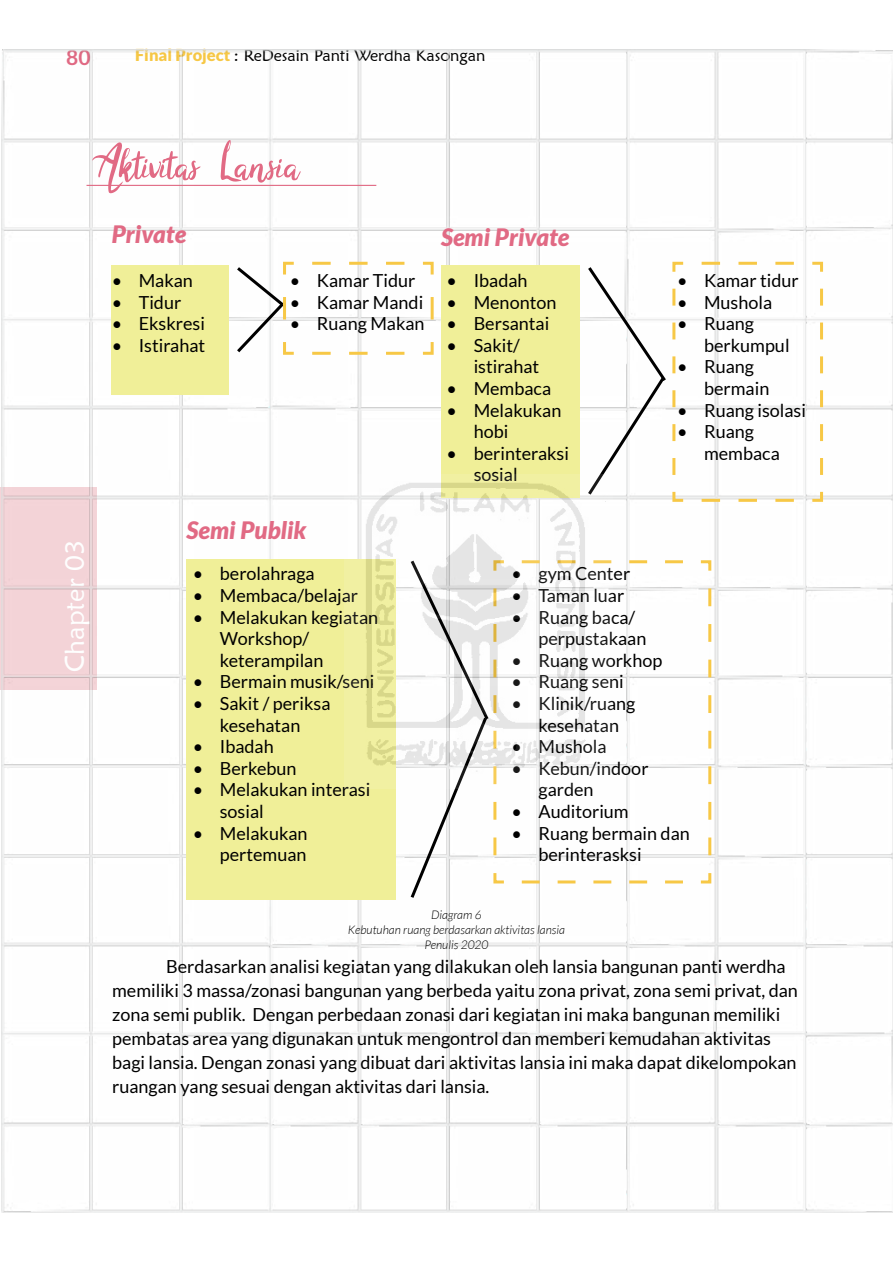
<style>
.page{position:relative;width:893px;height:1263px;background:#fff}
.page>*{position:absolute;margin:0;border:0;box-sizing:border-box;transform-origin:0 0}
.t1{font:72px "Balingkang";color:#e16a84}
.t2{font:27px "Maiandra GD";color:#fff}
.t3{font:italic 900 24px "Lato";color:#e16a84}
.t4{font:700 21px "Lato";color:#e16a84}
.t5{font:18px/21.6px "Lato";color:#000}
.t6{font:16.5px "Maiandra GD";color:#000}
.t7{font:italic 300 12px/15px "Lato";color:#000;text-align:center}
.s1{font-family:"Lato";font-weight:900;color:#f7c846}
</style>
<div class="page">
<div style="left:0;top:487px;width:96px;height:203px;background:#e2d9da"></div>
<img style="left:2px;top:49px;width:891px;height:1163px">
<div style="left:112px;top:265px;width:117px;height:130px;background:#f0ef98"></div>
<div style="left:441px;top:265px;width:139px;height:233px;background:#f0ef98"></div>
<div style="left:186px;top:559px;width:210px;height:340px;background:#f0ef98"></div>
<hr style="left:87px;top:185px;width:289px;height:1px;background:#e16a84">
<svg style="left:234px;top:260px;width:201px;height:96px"></svg>
<svg style="left:585px;top:260px;width:239px;height:243px"></svg>
<svg style="left:408px;top:788px;width:88px;height:113px"></svg>
<svg style="left:492px;top:559px;width:221px;height:326px"></svg>
<img style="left:345px;top:474px;width:268px;height:314px">
<p class="t4" style="left:66px;top:45px;width:26px">80</p>
<p class="t6" style="left:135px;top:45px;width:352px"><span class="s1">Final Project</span> : ReDesain Panti Werdha Kasongan</p>
<h1 class="t1" style="left:92px;top:111px;width:210px">Aktivitas Lansia</h1>
<h2 class="t2" style="left:58px;top:672px;width:134px;rotate:-90deg">Chapter 03</h2>
<h3 class="t3" style="left:112px;top:220px;width:76px">Private</h3>
<h3 class="t3" style="left:441px;top:223px;width:130px">Semi Private</h3>
<p class="t5" style="left:112px;top:269px;width:83px">• Makan</p>
<p class="t5" style="left:112px;top:291px;width:71px">• Tidur</p>
<p class="t5" style="left:112px;top:313px;width:95px">• Ekskresi</p>
<p class="t5" style="left:112px;top:334px;width:95px">• Istirahat</p>
<p class="t5" style="left:290px;top:269px;width:127px">• Kamar Tidur</p>
<p class="t5" style="left:290px;top:291px;width:135px">• Kamar Mandi</p>
<p class="t5" style="left:290px;top:313px;width:136px">• Ruang Makan</p>
<h3 class="t3" style="left:187px;top:516px;width:122px">Semi Publik</h3>
<p class="t5" style="left:447px;top:269px;width:82px">• Ibadah</p>
<p class="t5" style="left:447px;top:291px;width:111px">• Menonton</p>
<p class="t5" style="left:447px;top:313px;width:104px">• Bersantai</p>
<p class="t5" style="left:474px;top:334px;width:67px;text-indent:-27px">• Sakit/ istirahat</p>
<p class="t5" style="left:447px;top:377px;width:106px">• Membaca</p>
<p class="t5" style="left:474px;top:399px;width:89px;text-indent:-27px">• Melakukan hobi</p>
<p class="t5" style="left:474px;top:442px;width:97px;text-indent:-27px">• berinteraksi sosial</p>
<p class="t5" style="left:677px;top:269px;width:123px">• Kamar tidur</p>
<p class="t5" style="left:677px;top:291px;width:97px">• Mushola</p>
<p class="t5" style="left:704px;top:313px;width:87px;text-indent:-27px">• Ruang berkumpul</p>
<p class="t5" style="left:704px;top:356px;width:67px;text-indent:-27px">• Ruang bermain</p>
<p class="t5" style="left:677px;top:399px;width:130px">• Ruang isolasi</p>
<p class="t5" style="left:704px;top:421px;width:77px;text-indent:-27px">• Ruang membaca</p>
<p class="t5" style="left:193px;top:563px;width:123px">• berolahraga</p>
<p class="t5" style="left:193px;top:584px;width:167px">• Membaca/belajar</p>
<p class="t5" style="left:220px;top:606px;width:160px;text-indent:-27px">• Melakukan kegiatan<br>Workshop/ keterampilan</p>
<p class="t5" style="left:193px;top:671px;width:183px">• Bermain musik/seni</p>
<p class="t5" style="left:193px;top:692px;width:139px;text-align:center">• Sakit / periksa kesehatan</p>
<p class="t5" style="left:193px;top:736px;width:82px">• Ibadah</p>
<p class="t5" style="left:193px;top:757px;width:105px">• Berkebun</p>
<p class="t5" style="left:220px;top:779px;width:152px;text-indent:-27px">• Melakukan interasi sosial</p>
<p class="t5" style="left:193px;top:822px;width:116px;text-align:right">• Melakukan pertemuan</p>
<p class="t5" style="left:511px;top:563px;width:120px">• gym Center</p>
<p class="t5" style="left:511px;top:584px;width:114px">• Taman luar</p>
<p class="t5" style="left:538px;top:606px;width:109px;text-indent:-27px">• Ruang baca/ perpustakaan</p>
<p class="t5" style="left:511px;top:649px;width:152px">• Ruang workhop</p>
<p class="t5" style="left:511px;top:671px;width:114px">• Ruang seni</p>
<p class="t5" style="left:511px;top:692px;width:126px;text-align:center">• Klinik/ruang kesehatan</p>
<p class="t5" style="left:511px;top:736px;width:97px">• Mushola</p>
<p class="t5" style="left:538px;top:757px;width:112px;text-indent:-27px">• Kebun/indoor garden</p>
<p class="t5" style="left:511px;top:800px;width:119px">• Auditorium</p>
<p class="t5" style="left:538px;top:822px;width:153px;text-indent:-27px">• Ruang bermain dan berinterasksi</p>
<p class="t7" style="left:348px;top:908px;width:219px">Diagram 6<br>Kebutuhan ruang berdasarkan aktivitas lansia<br>Penulis 2020</p>
<p class="t5" style="left:112px;top:954px;width:687px;line-height:24px;text-indent:54px">Berdasarkan analisi kegiatan yang dilakukan oleh lansia bangunan panti werdha memiliki 3 massa/zonasi bangunan yang berbeda yaitu zona privat, zona semi privat, dan zona semi publik. Dengan perbedaan zonasi dari kegiatan ini maka bangunan memiliki pembatas area yang digunakan untuk mengontrol dan memberi kemudahan aktivitas bagi lansia. Dengan zonasi yang dibuat dari aktivitas lansia ini maka dapat dikelompokan ruangan yang sesuai dengan aktivitas dari lansia.</p>
</div>
